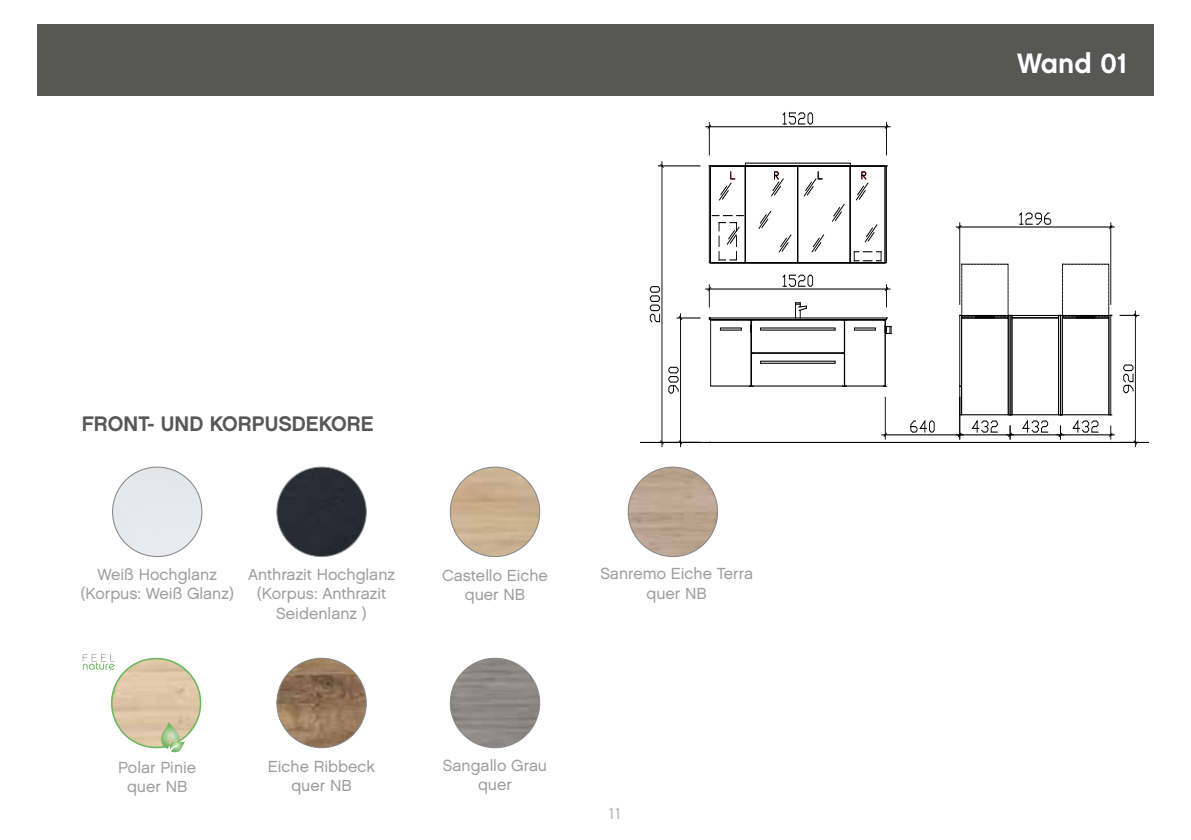
<style>
.page{position:relative;width:1191px;height:840px;background:#fff}
.page>*{position:absolute;margin:0;border:0;box-sizing:border-box;transform-origin:0 0}
.t1{font:28px "Pelipal Chalet";color:#fff}
.t2{font:21px "Chalet New York Nineteen Sixty";color:#575756}
.t3{font:16px/19.2px "Chalet London Nineteen Sixty";color:#9d9d9c;text-align:center}
.t4{font:16px "Chalet London Nineteen Sixty";color:#b9b8b8}
</style>
<div class="page">
<div style="left:37px;top:24px;width:1116px;height:72px;background:#575756"></div>
<div style="left:113px;top:467px;width:89px;height:89px;background:#e7e9eb;border-radius:45px"></div>
<div style="left:277px;top:467px;width:89px;height:89px;background:#282b34;border-radius:45px"></div>
<img style="left:277px;top:658px;width:89px;height:89px;border-radius:45px">
<img style="left:112px;top:658px;width:89px;height:89px;border-radius:44px">
<div style="left:111px;top:657px;width:90px;height:90px;border:2px solid #6cb85e;border-radius:50%"></div>
<img style="left:160px;top:721px;width:21px;height:28px">
<img style="left:169px;top:741px;width:16px;height:11px">
<svg style="left:83px;top:654px;width:32px;height:15px"></svg>
<div style="left:751px;top:353px;width:93px;height:33px;border:1px solid #000"></div>
<hr style="left:753px;top:319px;width:89px;height:1px;background:#000">
<svg style="left:841px;top:319px;width:6px;height:68px"></svg>
<hr style="left:846px;top:319px;width:37px;height:1px;background:#000">
<svg style="left:748px;top:319px;width:6px;height:68px"></svg>
<hr style="left:712px;top:319px;width:37px;height:1px;background:#000">
<div style="left:710px;top:320px;width:41px;height:66px;border:1px solid #000"></div>
<div style="left:844px;top:320px;width:41px;height:66px;border:1px solid #000"></div>
<svg style="left:795px;top:302px;width:12px;height:16px"></svg>
<div style="left:1010px;top:315px;width:2px;height:99px;border:1px solid #000"></div>
<div style="left:1058px;top:315px;width:2px;height:99px;border:1px solid #000"></div>
<div style="left:1012px;top:315px;width:46px;height:2px;border:1px solid #000"></div>
<div style="left:1008px;top:315px;width:2px;height:99px;border:1px solid #000"></div>
<div style="left:961px;top:318px;width:47px;height:96px;border:1px solid #000"></div>
<div style="left:1060px;top:315px;width:2px;height:99px;border:1px solid #000"></div>
<div style="left:1062px;top:318px;width:47px;height:96px;border:1px solid #000"></div>
<svg style="left:803px;top:171px;width:20px;height:26px"></svg>
<svg style="left:811px;top:234px;width:13px;height:19px"></svg>
<svg style="left:832px;top:203px;width:13px;height:19px"></svg>
<div style="left:797px;top:166px;width:88px;height:97px;border:1px solid #000"></div>
<div style="left:850px;top:166px;width:35px;height:96px;border:1px solid #000"></div>
<svg style="left:855px;top:171px;width:14px;height:30px"></svg>
<svg style="left:864px;top:224px;width:14px;height:19px"></svg>
<svg style="left:854px;top:251px;width:27px;height:10px"></svg>
<hr style="left:849px;top:166px;width:1px;height:97px;background:#000">
<div style="left:710px;top:166px;width:87px;height:97px;border:1px solid #000"></div>
<div style="left:710px;top:166px;width:35px;height:96px;border:1px solid #000"></div>
<hr style="left:745px;top:166px;width:1px;height:97px;background:#000">
<svg style="left:771px;top:171px;width:13px;height:26px"></svg>
<svg style="left:778px;top:234px;width:14px;height:19px"></svg>
<svg style="left:758px;top:211px;width:13px;height:18px"></svg>
<svg style="left:719px;top:171px;width:16px;height:30px"></svg>
<svg style="left:712px;top:215px;width:31px;height:46px"></svg>
<div style="left:745px;top:163px;width:105px;height:3px;border:1px solid #000"></div>
<hr style="left:709px;top:122px;width:1px;height:33px;background:#000">
<hr style="left:886px;top:122px;width:1px;height:33px;background:#000">
<hr style="left:706px;top:126px;width:184px;height:1px;background:#000">
<svg style="left:707px;top:124px;width:4px;height:5px"></svg>
<svg style="left:884px;top:124px;width:4px;height:5px"></svg>
<svg style="left:782px;top:112px;width:31px;height:13px"></svg>
<hr style="left:680px;top:313px;width:1px;height:133px;background:#000">
<svg style="left:677px;top:315px;width:23px;height:5px"></svg>
<svg style="left:677px;top:440px;width:23px;height:4px"></svg>
<svg style="left:668px;top:366px;width:11px;height:28px"></svg>
<hr style="left:658px;top:165px;width:42px;height:1px;background:#000">
<hr style="left:661px;top:162px;width:1px;height:284px;background:#000">
<svg style="left:660px;top:163px;width:4px;height:5px"></svg>
<svg style="left:649px;top:286px;width:11px;height:36px"></svg>
<hr style="left:885px;top:397px;width:1px;height:42px;background:#000">
<hr style="left:881px;top:434px;width:82px;height:1px;background:#000">
<svg style="left:883px;top:432px;width:4px;height:5px"></svg>
<svg style="left:910px;top:420px;width:25px;height:13px"></svg>
<hr style="left:959px;top:397px;width:1px;height:42px;background:#000">
<hr style="left:956px;top:434px;width:57px;height:1px;background:#000">
<svg style="left:957px;top:432px;width:5px;height:5px"></svg>
<svg style="left:971px;top:420px;width:27px;height:13px"></svg>
<hr style="left:1006px;top:434px;width:58px;height:1px;background:#000">
<svg style="left:1008px;top:426px;width:4px;height:13px"></svg>
<svg style="left:1022px;top:420px;width:26px;height:13px"></svg>
<hr style="left:1057px;top:434px;width:57px;height:1px;background:#000">
<svg style="left:1058px;top:426px;width:4px;height:13px"></svg>
<svg style="left:1072px;top:420px;width:27px;height:13px"></svg>
<hr style="left:959px;top:223px;width:1px;height:81px;background:#000">
<hr style="left:1110px;top:223px;width:1px;height:81px;background:#000">
<hr style="left:956px;top:226px;width:158px;height:1px;background:#000">
<svg style="left:957px;top:224px;width:5px;height:5px"></svg>
<svg style="left:959px;top:263px;width:50px;height:55px"></svg>
<svg style="left:1108px;top:224px;width:5px;height:5px"></svg>
<svg style="left:1019px;top:212px;width:32px;height:13px"></svg>
<hr style="left:1135px;top:311px;width:1px;height:135px;background:#000">
<svg style="left:1120px;top:313px;width:18px;height:4px"></svg>
<svg style="left:1062px;top:263px;width:49px;height:55px"></svg>
<svg style="left:1108px;top:426px;width:5px;height:16px"></svg>
<svg style="left:1120px;top:440px;width:18px;height:4px"></svg>
<svg style="left:1123px;top:364px;width:11px;height:29px"></svg>
<hr style="left:640px;top:442px;width:508px;height:1px;background:#000">
<hr style="left:706px;top:288px;width:184px;height:1px;background:#000">
<svg style="left:707px;top:285px;width:4px;height:22px"></svg>
<svg style="left:882px;top:317px;width:9px;height:70px"></svg>
<svg style="left:884px;top:285px;width:4px;height:22px"></svg>
<svg style="left:782px;top:274px;width:31px;height:13px"></svg>
<h2 class="t2" style="left:82px;top:410px;width:293px">FRONT- UND KORPUSDEKORE</h2>
<p class="t3" style="left:80px;top:564px;width:155px">Weiß Hochglanz (Korpus: Weiß Glanz)</p>
<p class="t3" style="left:248px;top:564px;width:148px">Anthrazit Hochglanz (Korpus: Anthrazit<br>Seidenlanz )</p>
<p class="t3" style="left:442px;top:565px;width:107px">Castello Eiche quer NB</p>
<p class="t3" style="left:600px;top:564px;width:154px">Sanremo Eiche Terra quer NB</p>
<p class="t3" style="left:118px;top:757px;width:80px">Polar Pinie quer NB</p>
<p class="t3" style="left:268px;top:756px;width:109px">Eiche Ribbeck quer NB</p>
<p class="t3" style="left:443px;top:755px;width:106px">Sangallo Grau quer</p>
<p class="t4" style="left:609px;top:802px;width:13px">11</p>
<h1 class="t1" style="left:1017px;top:46px;width:113px">Wand 01</h1>
</div>
